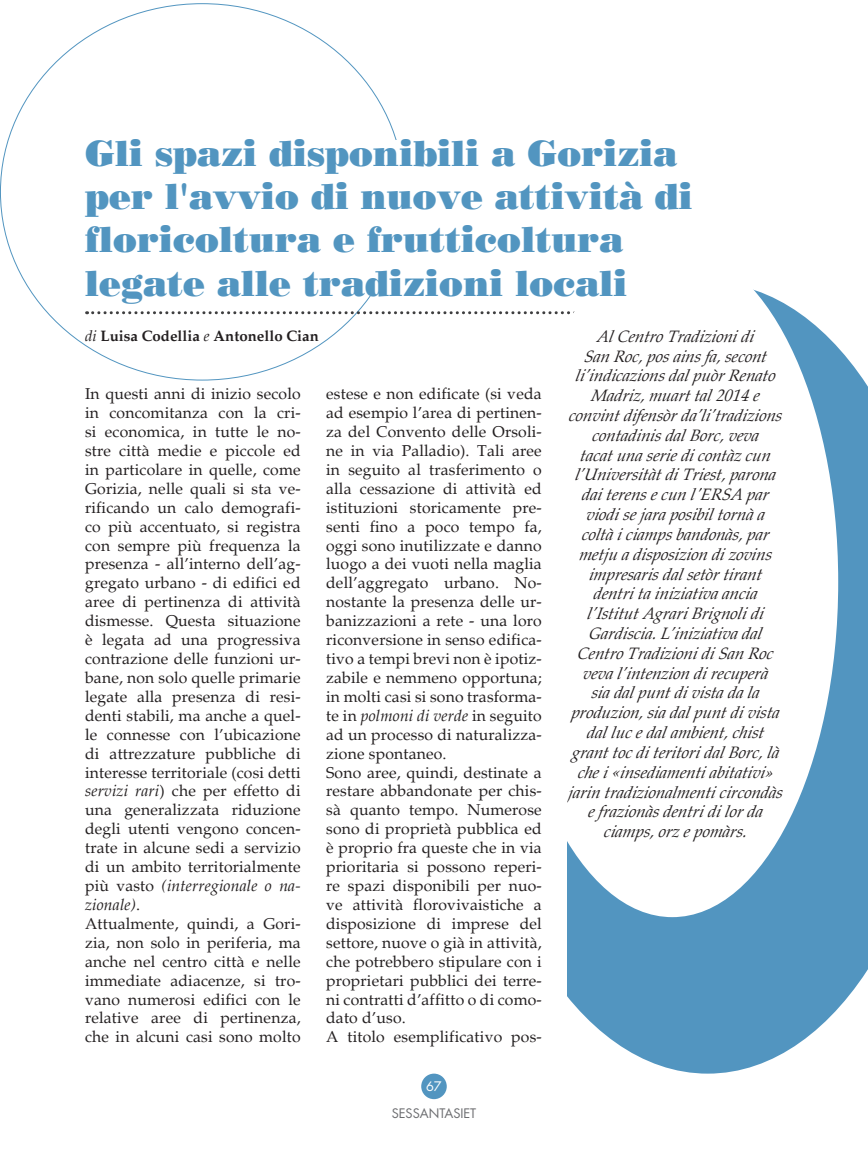
<style>
.page{position:relative;width:868px;height:1149px;background:#fff}
.page>*{position:absolute;margin:0;border:0;box-sizing:border-box;transform-origin:0 0}
.t1{font:36px/43.2px "Bodoni Poster";color:#5295c0}
.t2{font:italic 16.5px/19.8px "Palatino";color:#231f20;text-align:center}
.t3{font:15.75px/18.9px "Palatino";letter-spacing:.01em;color:#231f20}
.t4{font:700 15px "Palatino";color:#231f20}
.t5{font:12.75px "Futura";color:#6c6d70}
.t6{font:12.75px "Futura";color:#fff}
.s1{font-weight:400;font-style:italic}
.s2{font-style:italic}
</style>
<div class="page">
<div style="left:421px;top:1073px;width:25px;height:25px;background:#5295c0;border-radius:50%"></div>
<svg style="left:87px;top:311px;width:384px;height:3px"></svg>
<svg style="left:471px;top:289px;width:396px;height:784px;fill:#5295c0"></svg>
<div style="left:506px;top:247px;width:332px;height:669px;background:#fff;border-radius:50%"></div>
<div style="left:85px;top:140px;width:607px;height:155px;background:#fff"></div>
<div style="left:528px;top:738px;width:39px;height:272px;background:#fff"></div>
<div style="left:326px;top:387px;width:215px;height:655px;background:#fff"></div>
<h1 class="t1" style="left:85px;top:131px;width:609px">Gli spazi disponibili a Gorizia per l'avvio di nuove attività di floricoltura e frutticoltura legate alle tradizioni locali</h1>
<p class="t4" style="left:85px;top:327px;width:235px"><span class="s1">di</span> Luisa Codellia <span class="s1">e</span> Antonello Cian</p>
<p class="t2" style="left:568px;top:326px;width:219px">AlCentro Tradizionidi<br>San Roc,posainsfa,secont li’indicazionsdalpuòrRenato<br>Madriz,muarttal2014 e convintdifensòrda’li’tradizions contadinisdalBorc,veva tacatuna seriedicontàz cun l’UniversitàtdiTriest,parona daiterensecun l'ERSA par viodisejara posibiltornà a coltà iciampsbandonàs,par metju a disposizion dizovins imp resarisdalsetòrtirant dentrita iniziativa ancia l’IstitutAgrariBrignolidi<br>Gardiscia.L’iniziativa dal<br>Centro TradizionidiSan Roc veva l’intenzion direcuperà<br>sia dalpuntdivista da la produzion,sia dalpuntdivista dalluc edalambient,chist granttoc diteritoridalBorc,là chei«insediamentiabitativi» jarin tradizionalmenticircondàs efrazionàsdentridilorda ciamps,orz epomàrs.</p>
<p class="t3" style="left:85px;top:384px;width:217px">In questi anni di inizio secolo in concomitanza con la cri&shy;si economica, in tutte le no&shy;stre città medie e piccole ed in particolare in quelle, come<br>Gorizia, nelle quali si sta ve&shy;rificando un calo demografi&shy;co più accentuato, si registra con sempre più frequenza la presenza - all’interno dell’ag&shy;gregato urbano - di edifici ed aree di pertinenza di attività dismesse. Questa situazione è legata ad una progressiva contrazione delle funzioni ur&shy;bane, non solo quelle primarie legate alla presenza di resi&shy;denti stabili, ma anche a quel&shy;le connesse con l’ubicazione di attrezzature pubbliche di interesse territoriale (cosi detti <span class="s2">servizi rari</span>) che per effetto di una generalizzata riduzione degli utenti vengono concen&shy;trate in alcune sedi a servizio di un ambito territorialmente più vasto <span class="s2">(interregionale o na&shy;zionale)</span>.<br>Attualmente, quindi, a Gori&shy;zia, non solo in periferia, ma anche nel centro città e nelle immediate adiacenze, si tro&shy;vano numerosi edifici con le relative aree di pertinenza, che in alcuni casi sono molto</p>
<p class="t3" style="left:326px;top:384px;width:217px">estese e non edificate (si veda ad esempio l’area di pertinen&shy;za del Convento delle Orsoli&shy;ne in via Palladio). Tali aree in seguito al trasferimento o alla cessazione di attività ed istituzioni storicamente pre&shy;senti fino a poco tempo fa, oggi sono inutilizzate e danno luogo a dei vuoti nella maglia dell’aggregato urbano. No&shy;nostante la presenza delle ur&shy;banizzazioni a rete - una loro riconversione in senso edifica&shy;tivo a tempi brevi non è ipotiz&shy;zabile e nemmeno opportuna; in molti casi si sono trasforma&shy;te in <span class="s2">polmoni di verde</span> in seguito ad un processo di naturalizza&shy;zione spontaneo.<br>Sono aree, quindi, destinate a restare abbandonate per chis&shy;sà quanto tempo. Numerose sono di proprietà pubblica ed è proprio fra queste che in via prioritaria si possono reperi&shy;re spazi disponibili per nuo&shy;ve attività florovivaistiche a disposizione di imprese del settore, nuove o già in attività, che potrebbero stipulare con i proprietari pubblici dei terre&shy;ni contratti d’affitto o di como&shy;dato d’uso.<br>A titolo esemplificativo pos-</p>
<p class="t6" style="left:426px;top:1077px;width:17px">67</p>
<p class="t5" style="left:391px;top:1104px;width:86px">SESSANTASIET</p>
</div>
